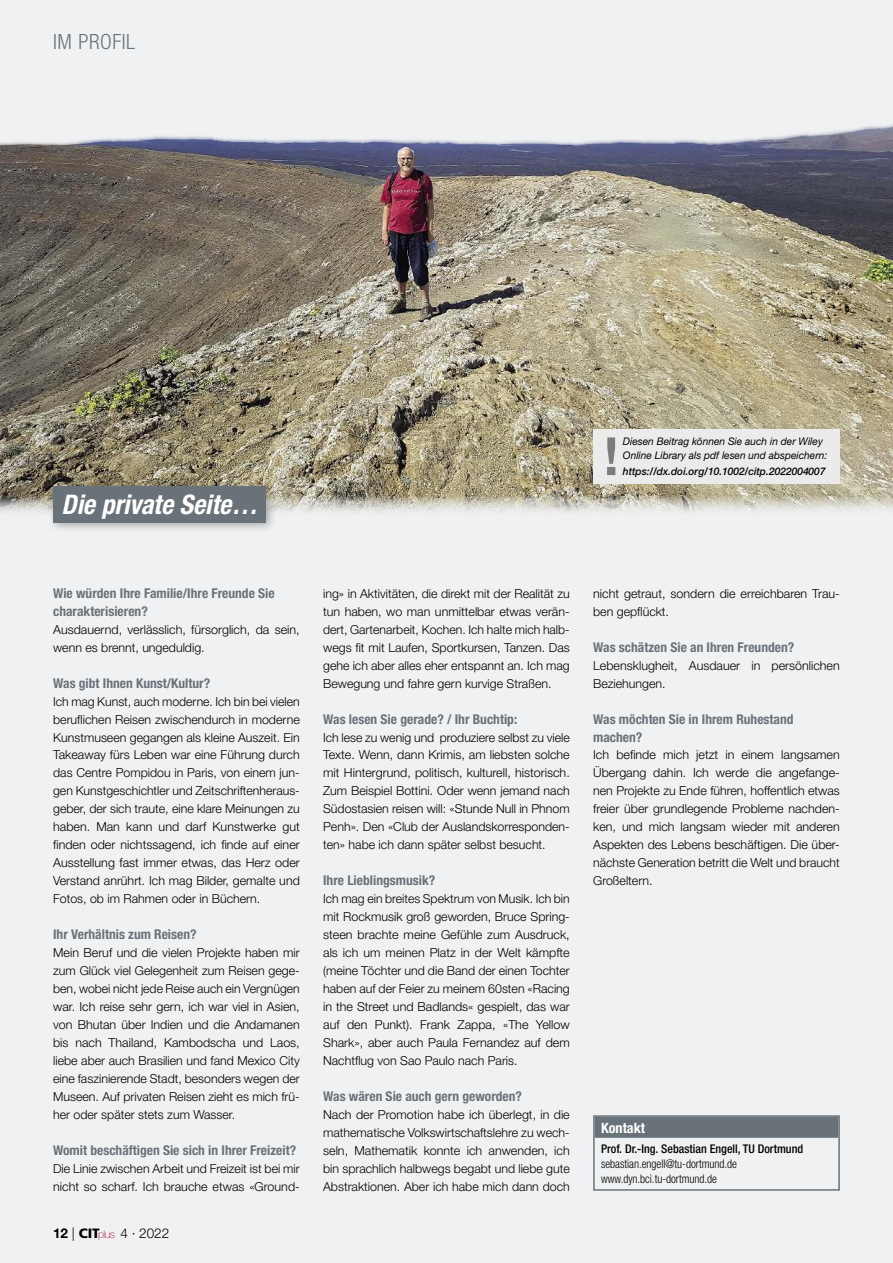
<style>
.page{position:relative;width:893px;height:1263px;background:#f0f1f2}
.page>*{position:absolute;margin:0;border:0;box-sizing:border-box;transform-origin:0 0}
.t1{font:italic 700 condensed 27px "Helvetica Neue LT Std";color:#fff}
.t2{font:300 condensed 21px "Helvetica Neue LT Std";letter-spacing:.025em;color:#6a7279}
.t3{font:700 condensed 14.25px "Helvetica Neue LT Std";color:#fff}
.t4{font:700 condensed 13.5px/18px "Helvetica Neue LT Std";color:#6a7279}
.t5{font:300 13.5px "Helvetica Neue LT Std";color:#000}
.t6{font:300 12.3px/18px "Helvetica Neue LT Std";color:#000;text-align:justify}
.t7{font:300 condensed 12px/15px "Helvetica Neue LT Std";color:#000;scale:.94 1}
.t8{font:500 condensed 12px "Helvetica Neue LT Std";color:#000}
.t9{font:italic 10.5px/13.5px "Helvetica Neue LT Std";color:#000}
.t10{font:italic 500 10.5px "Helvetica Neue LT Std";color:#000}
.s1{font-weight:700}
.s2{font-family:"Frutiger LT Com";font-weight:900}
.s3{font-weight:100;font-size:10.65px;color:#aa0b3b}
</style>
<div class="page">
<div style="left:595px;top:1117px;width:243px;height:21px;background:#6a7279"></div>
<div style="left:593px;top:1115px;width:247px;height:76px;border:2px solid #6a7279"></div>
<img style="left:0;top:125px;width:893px;height:388px">
<div style="left:47px;top:480px;width:229px;height:53px;background:#000;opacity:.3"></div>
<div style="left:53px;top:486px;width:213px;height:36px;background:#6a7279"></div>
<div style="left:593px;top:429px;width:247px;height:55px;background:#ebebeb"></div>
<svg style="left:607px;top:437px;width:8px;height:38px"></svg>
<h2 class="t2" style="left:53px;top:29px;width:84px">Im Profil</h2>
<h1 class="t1" style="left:62px;top:488px;width:197px">Die private Seite…</h1>
<p class="t9" style="left:623px;top:435px;width:206px">Diesen Beitrag können Sie auch in der Wiley<br>Online Library als pdf lesen und abspeichern:</p>
<p class="t10" style="left:623px;top:465px;width:204px">https://dx.doi.org/10.1002/citp.2022004007</p>
<p class="t4" style="left:53px;top:584px;width:223px">Wie würden Ihre Familie/Ihre Freunde Sie charakterisieren?</p>
<p class="t6" style="left:53px;top:620px;width:248px">Ausdauernd, verlässlich, fürsorglich, da sein, wenn es brennt, ungeduldig.</p>
<p class="t4" style="left:53px;top:674px;width:159px">Was gibt Ihnen Kunst/Kultur?</p>
<p class="t6" style="left:53px;top:692px;width:248px">Ich mag Kunst, auch moderne. Ich bin bei vielen beruflichen Reisen zwischendurch in moderne Kunstmuseen gegangen als kleine Auszeit. Ein Takeaway fürs Leben war eine Führung durch das Centre Pompidou in Paris, von einem jun&shy;gen Kunstgeschichtler und Zeitschriftenheraus&shy;geber, der sich traute, eine klare Meinungen zu haben. Man kann und darf Kunstwerke gut finden oder nichtssagend, ich finde auf einer Ausstellung fast immer etwas, das Herz oder Verstand anrührt. Ich mag Bilder, gemalte und Fotos, ob im Rahmen oder in Büchern.</p>
<p class="t4" style="left:53px;top:925px;width:145px">Ihr Verhältnis zum Reisen?</p>
<p class="t6" style="left:53px;top:943px;width:248px">Mein Beruf und die vielen Projekte haben mir zum Glück viel Gelegenheit zum Reisen gege&shy;ben, wobei nicht jede Reise auch ein Vergnügen war. Ich reise sehr gern, ich war viel in Asien, von Bhutan über Indien und die Andamanen bis nach Thailand, Kambodscha und Laos, liebe aber auch Brasilien und fand Mexico City eine faszinierende Stadt, besonders wegen der Museen. Auf privaten Reisen zieht es mich frü&shy;her oder später stets zum Wasser.</p>
<p class="t4" style="left:53px;top:1141px;width:245px">Womit beschäftigen Sie sich in Ihrer Freizeit?</p>
<p class="t6" style="left:53px;top:1159px;width:248px">Die Linie zwischen Arbeit und Freizeit ist bei mir nicht so scharf. Ich brauche etwas «Ground-</p>
<p class="t5" style="left:53px;top:1224px;width:118px"><span class="s1">12</span> | <span class="s2">CIT</span><span class="s3">plus</span> 4 · 2022</p>
<p class="t6" style="left:323px;top:584px;width:248px">ing» in Aktivitäten, die direkt mit der Realität zu tun haben, wo man unmittelbar etwas verän&shy;dert, Gartenarbeit, Kochen. Ich halte mich halb&shy;wegs fit mit Laufen, Sportkursen, Tanzen. Das gehe ich aber alles eher entspannt an. Ich mag Bewegung und fahre gern kurvige Straßen.</p>
<p class="t4" style="left:323px;top:709px;width:196px">Was lesen Sie gerade? / Ihr Buchtip:</p>
<p class="t6" style="left:323px;top:728px;width:248px">Ich lese zu wenig und produziere selbst zu viele Texte. Wenn, dann Krimis, am liebsten solche mit Hintergrund, politisch, kulturell, historisch.<br>Zum Beispiel Bottini. Oder wenn jemand nach Südostasien reisen will: «Stunde Null in Phnom Penh». Den «Club der Auslandskorresponden&shy;ten» habe ich dann später selbst besucht.</p>
<p class="t4" style="left:323px;top:871px;width:114px">Ihre Lieblingsmusik?</p>
<p class="t6" style="left:323px;top:889px;width:248px;text-align:left">Ich mag ein breites Spektrum von Musik. Ich bin mit Rockmusik groß geworden, Bruce Spring&shy;steen brachte meine Gefühle zum Ausdruck, als ich um meinen Platz in der Welt kämpfte (meine Töchter und die Band der einen Tochter haben auf der Feier zu meinem 60sten «Racing in the Street und Badlands« gespielt, das war auf den Punkt). Frank Zappa, «The Yellow Shark», aber auch Paula Fernandez auf dem Nachtflug von Sao Paulo nach Paris.</p>
<p class="t4" style="left:323px;top:1087px;width:200px">Was wären Sie auch gern geworden?</p>
<p class="t6" style="left:323px;top:1105px;width:248px">Nach der Promotion habe ich überlegt, in die mathematische Volkswirtschaftslehre zu wech&shy;seln, Mathematik konnte ich anwenden, ich bin sprachlich halbwegs begabt und liebe gute Abstraktionen. Aber ich habe mich dann doch</p>
<p class="t6" style="left:593px;top:584px;width:248px">nicht getraut, sondern die erreichbaren Trau&shy;ben gepflückt.</p>
<p class="t4" style="left:593px;top:638px;width:203px">Was schätzen Sie an Ihren Freunden?</p>
<p class="t6" style="left:593px;top:656px;width:248px">Lebensklugheit, Ausdauer in persönlichen<br>Beziehungen.</p>
<p class="t4" style="left:593px;top:709px;width:202px">Was möchten Sie in Ihrem Ruhestand machen?</p>
<p class="t6" style="left:593px;top:746px;width:248px">Ich befinde mich jetzt in einem langsamen Übergang dahin. Ich werde die angefange&shy;nen Projekte zu Ende führen, hoffentlich etwas freier über grundlegende Probleme nachden&shy;ken, und mich langsam wieder mit anderen Aspekten des Lebens beschäftigen. Die über&shy;nächste Generation betritt die Welt und braucht Großeltern.</p>
<p class="t3" style="left:601px;top:1119px;width:46px">Kontakt</p>
<p class="t8" style="left:601px;top:1141px;width:204px">Prof. Dr.-Ing. Sebastian Engell, TU Dortmund</p>
<p class="t7" style="left:601px;top:1156px;width:146px">sebastian.engell@tu-dortmund.de www.dyn.bci.tu-dortmund.de</p>
</div>
